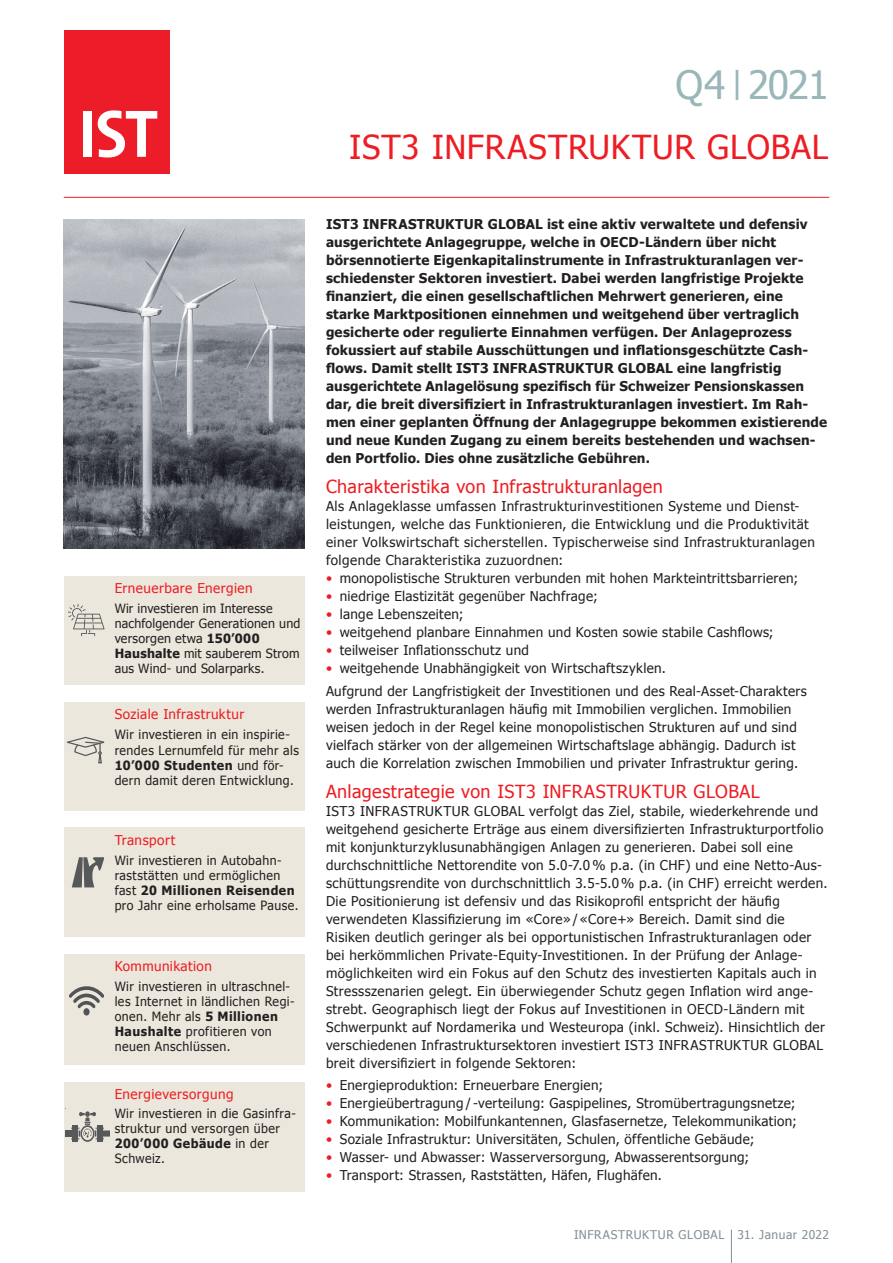
<style>
.page{position:relative;width:893px;height:1263px;background:#fff}
.page>*{position:absolute;margin:0;border:0;box-sizing:border-box;transform-origin:0 0}
.t1{font:39px "Tahoma";letter-spacing:-.03em;color:#99b6b8}
.t2{font:33px "Tahoma";letter-spacing:.025em;color:#ee1d23}
.Untertitel{font:18px "Tahoma";letter-spacing:.025em;color:#ee1d23}
.Lead{font:13.5px/18px "Tahoma";letter-spacing:.03em;color:#231f20}
.Grundtext{font:13.5px/18px "Tahoma";letter-spacing:.025em;color:#231f20}
.Lead-2{font:700 13.5px/18px "Tahoma";letter-spacing:.01em;color:#231f20}
.t3{font:13.5px "Tahoma";letter-spacing:.035em;color:#ee1d23}
.Fliesstext{font:12.75px/15px "Tahoma";letter-spacing:.035em;color:#231f20}
.Fliesstext-2{font:12.75px/15px "Tahoma";letter-spacing:.015em;color:#231f20}
.t4{font:12px "Tahoma";letter-spacing:.045em;color:#828f96}
.s1{font-weight:700}
.s2{font-size:31.5px}
.s3{color:#ee1d23}
</style>
<div class="page">
<hr style="left:731px;top:1229px;width:1px;height:34px;background:#828f96">
<div style="left:65px;top:31px;width:105px;height:143px;background:#ed1c29"></div>
<div style="left:83px;top:111px;width:9px;height:46px;background:#fff"></div>
<svg style="left:98px;top:110px;width:59px;height:47px"></svg>
<hr style="left:64px;top:197px;width:765px;height:1px;background:#ee1d23">
<img style="left:64px;top:219px;width:241px;height:330px">
<div style="left:64px;top:576px;width:241px;height:109px;background:#ebe6db"></div>
<svg style="left:68px;top:604px;width:37px;height:32px"></svg>
<div style="left:64px;top:702px;width:241px;height:109px;background:#ebe6db"></div>
<svg style="left:67px;top:736px;width:38px;height:28px"></svg>
<div style="left:64px;top:828px;width:241px;height:109px;background:#ebe6db"></div>
<svg style="left:72px;top:857px;width:32px;height:30px"></svg>
<div style="left:64px;top:954px;width:241px;height:111px;background:#ebe6db"></div>
<svg style="left:69px;top:986px;width:35px;height:22px"></svg>
<div style="left:83px;top:1008px;width:7px;height:7px;background:#505457;border-radius:50%"></div>
<div style="left:64px;top:1082px;width:241px;height:109px;background:#ebe6db"></div>
<svg style="left:66px;top:1111px;width:43px;height:31px"></svg>
<p class="t3" style="left:115px;top:579px;width:140px">Erneuerbare Energien</p>
<p class="Fliesstext-2" style="left:115px;top:600px;width:187px">Wir investieren im Interesse nachfolgender Generationen und versorgen etwa <span class="s1">150’000<br>Haushalte</span> mit sauberem Strom aus Wind- und Solarparks.</p>
<p class="t3" style="left:115px;top:705px;width:131px">Soziale Infrastruktur</p>
<p class="Fliesstext" style="left:115px;top:727px;width:186px">Wir investieren in ein inspirie&shy;rendes Lernumfeld für mehr als<br><span class="s1">10’000 Studenten</span> und för&shy;dern damit deren Entwicklung.</p>
<p class="t3" style="left:115px;top:831px;width:62px">Transport</p>
<p class="Fliesstext" style="left:115px;top:852px;width:185px">Wir investieren in Autobahn&shy;raststätten und ermöglichen fast <span class="s1">20 Millionen Reisenden </span>pro Jahr eine erholsame Pause.</p>
<p class="t3" style="left:115px;top:957px;width:99px">Kommunikation</p>
<p class="Fliesstext" style="left:115px;top:978px;width:181px">Wir investieren in ultraschnel&shy;les Internet in ländlichen Regi&shy;onen. Mehr als <span class="s1">5 Millionen<br>Haushalte</span> profitieren von neuen Anschlüssen.</p>
<p class="t3" style="left:115px;top:1085px;width:120px">Energieversorgung</p>
<p class="Fliesstext" style="left:115px;top:1106px;width:183px">Wir investieren in die Gasinfra&shy;struktur und versorgen über<br><span class="s1">200’000 Gebäude</span> in der<br>Schweiz.</p>
<h1 class="t1" style="left:676px;top:59px;width:155px">Q4 <span class="s2">|</span> 2021</h1>
<h2 class="t2" style="left:349px;top:125px;width:481px">IST3 INFRASTRUKTUR GLOBAL</h2>
<p class="Lead-2" style="left:326px;top:215px;width:503px">IST3 INFRASTRUKTUR GLOBAL ist eine aktiv verwaltete und defensiv ausgerichtete Anlagegruppe, welche in OECD-Ländern über nicht börsennotierte Eigenkapitalinstrumente in Infrastrukturanlagen ver&shy;schiedenster Sektoren investiert. Dabei werden langfristige Projekte finanziert, die einen gesellschaftlichen Mehrwert generieren, eine starke Marktpositionen einnehmen und weitgehend über vertraglich gesicherte oder regulierte Einnahmen verfügen. Der Anlageprozess fokussiert auf stabile Ausschüttungen und inflationsgeschützte Cash&shy;flows. Damit stellt IST3 INFRASTRUKTUR GLOBAL eine langfristig ausgerichtete Anlagelösung spezifisch für Schweizer Pensionskassen dar, die breit diversifiziert in Infrastrukturanlagen investiert. Im Rah&shy;men einer geplanten Öffnung der Anlagegruppe bekommen existierende und neue Kunden Zugang zu einem bereits bestehenden und wachsen&shy;den Portfolio. Dies ohne zusätzliche Gebühren.</p>
<p class="Untertitel" style="left:326px;top:475px;width:338px">Charakteristika von Infrastrukturanlagen</p>
<p class="Grundtext" style="left:326px;top:497px;width:490px">Als Anlageklasse umfassen Infrastrukturinvestitionen Systeme und Dienst&shy;leistungen, welche das Funktionieren, die Entwicklung und die Produktivität einer Volkswirtschaft sicherstellen. Typischerweise sind Infrastrukturanlagen folgende Charakteristika zuzuordnen:</p>
<p class="Grundtext" style="left:326px;top:569px;width:474px"><span class="s3">•</span> monopolistische Strukturen verbunden mit hohen Markteintrittsbarrieren;</p>
<p class="Grundtext" style="left:326px;top:587px;width:273px"><span class="s3">•</span> niedrige Elastizität gegenüber Nachfrage;</p>
<p class="Grundtext" style="left:326px;top:605px;width:139px"><span class="s3">•</span> lange Lebenszeiten;</p>
<p class="Grundtext" style="left:326px;top:623px;width:449px"><span class="s3">•</span> weitgehend planbare Einnahmen und Kosten sowie stabile Cashflows;</p>
<p class="Grundtext" style="left:326px;top:641px;width:205px"><span class="s3">•</span> teilweiser Inflationsschutz und</p>
<p class="Grundtext" style="left:326px;top:659px;width:341px"><span class="s3">•</span> weitgehende Unabhängigkeit von Wirtschaftszyklen.</p>
<p class="Grundtext" style="left:326px;top:681px;width:482px">Aufgrund der Langfristigkeit der Investitionen und des Real-Asset-Charakters werden Infrastrukturanlagen häufig mit Immobilien verglichen. Immobilien weisen jedoch in der Regel keine monopolistischen Strukturen auf und sind vielfach stärker von der allgemeinen Wirtschaftslage abhängig. Dadurch ist auch die Korrelation zwischen Immobilien und privater Infrastruktur gering.</p>
<p class="Untertitel" style="left:326px;top:779px;width:435px">Anlagestrategie von IST3 INFRASTRUKTUR GLOBAL</p>
<p class="Lead" style="left:326px;top:801px;width:503px">IST3 INFRASTRUKTUR GLOBAL verfolgt das Ziel, stabile, wiederkehrende und weitgehend gesicherte Erträge aus einem diversifizierten Infrastrukturportfolio mit konjunkturzyklusunabhängigen Anlagen zu generieren. Dabei soll eine durchschnittliche Nettorendite von 5.0-7.0 % p.a. (in CHF) und eine Netto-Aus&shy;schüttungsrendite von durchschnittlich 3.5-5.0% p.a. (in CHF) erreicht werden.<br>Die Positionierung ist defensiv und das Risikoprofil entspricht der häufig verwendeten Klassifizierung im «Core» / «Core+» Bereich. Damit sind die Risiken deutlich geringer als bei opportunistischen Infrastrukturanlagen oder bei herkömmlichen Private-Equity-Investitionen. In der Prüfung der Anlage&shy;möglichkeiten wird ein Fokus auf den Schutz des investierten Kapitals auch in Stressszenarien gelegt. Ein überwiegender Schutz gegen Inflation wird ange&shy;strebt. Geographisch liegt der Fokus auf Investitionen in OECD-Ländern mit Schwerpunkt auf Nordamerika und Westeuropa (inkl. Schweiz). Hinsichtlich der verschiedenen Infrastruktursektoren investiert IST3 INFRASTRUKTUR GLOBAL breit diversifiziert in folgende Sektoren:</p>
<p class="Lead" style="left:326px;top:1076px;width:279px"><span class="s3">•</span> Energieproduktion: Erneuerbare Energien;</p>
<p class="Lead" style="left:326px;top:1094px;width:471px"><span class="s3">•</span> Energieübertragung /-verteilung: Gaspipelines, Stromübertragungsnetze;</p>
<p class="Lead" style="left:326px;top:1112px;width:472px"><span class="s3">•</span> Kommunikation: Mobilfunkantennen, Glasfasernetze, Telekommunikation;</p>
<p class="Lead" style="left:326px;top:1130px;width:430px"><span class="s3">•</span> Soziale Infrastruktur: Universitäten, Schulen, öffentliche Gebäude;</p>
<p class="Lead" style="left:326px;top:1148px;width:425px"><span class="s3">•</span> Wasser- und Abwasser: Wasserversorgung, Abwasserentsorgung;</p>
<p class="Lead" style="left:326px;top:1166px;width:337px"><span class="s3">•</span> Transport: Strassen, Raststätten, Häfen, Flughäfen.</p>
<p class="t4" style="left:574px;top:1227px;width:257px">INFRASTRUKTUR GLOBAL 31. Januar 2022</p>
</div>
